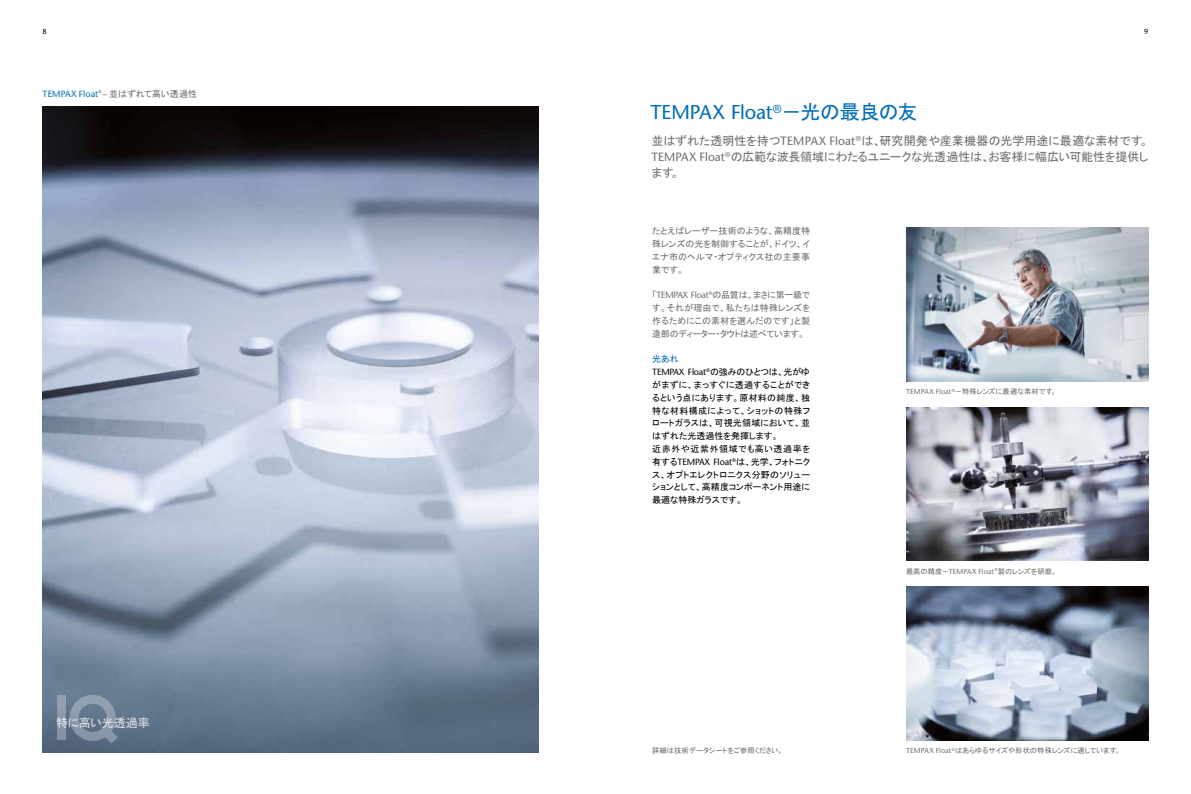
<style>
.page{position:relative;width:1191px;height:794px;background:#fff}
.page>*{position:absolute;margin:0;border:0;box-sizing:border-box;transform-origin:0 0}
.t1{font:20px "Stone Sans";letter-spacing:-.005em;color:#006eb8}
.t2{font:12px/16px "MS P Gothic";letter-spacing:-.005em;color:#706f6f;text-align:justify}
.t3{font:12px "MS P Gothic";letter-spacing:-.015em;color:#fff}
.t4{font:9px/12.8px "MS P Gothic";letter-spacing:.025em;color:#000}
.t5{font:9px/12.8px "MS P Gothic";letter-spacing:.005em;color:#706f6f;text-align:justify}
.t6{font:9px "Stone Sans";letter-spacing:.01em;color:#006eb8}
.t7{font:7.2px "MS P Gothic";letter-spacing:.01em;color:#706f6f}
.t8{font:7.2px "Stone Sans";color:#000}
.t9{font:4px "Stone Sans";color:#006eb8}
.s1{font-family:"Stone Sans"}
.s2{font-family:"MS P Gothic"}
.s3{color:#006eb8}
</style>
<div class="page">
<img style="left:43px;top:106px;width:496px;height:647px">
<img style="left:906px;top:228px;width:242px;height:154px">
<img style="left:906px;top:407px;width:242px;height:154px">
<img style="left:906px;top:586px;width:242px;height:154px">
<div style="left:57px;top:695px;width:9px;height:45px;background:#8a98aa"></div>
<svg style="left:70px;top:695px;width:48px;height:48px;background:#75869a"></svg>
<p class="t8" style="left:43px;top:27px;width:6px">8</p>
<p class="t8" style="left:1144px;top:27px;width:6px">9</p>
<p class="t6" style="left:43px;top:89px;width:57px">TEMPAX Float</p>
<p class="t9" style="left:99px;top:90px;width:5px">®</p>
<p class="t5" style="left:103px;top:88px;width:96px"><span class="s1">–</span> 並はずれて高い透過性</p>
<h2 class="t3" style="left:56px;top:717px;width:95px">特に高い光透過率</h2>
<h1 class="t1" style="left:650px;top:101px;width:268px">TEMPAX Float<sup>®</sup><span class="s2">－光の最良の友</span></h1>
<h2 class="t2" style="left:651px;top:133px;width:498px">並はずれた透明性を持つ<span class="s1">TEMPAX Float</span><sup>®</sup>は、研究開発や産業機器の光学用途に最適な素材です。<span class="s1">TEMPAX Float</span><sup>®</sup>の広範な波長領域にわたるユニークな光透過性は、お客様に幅広い可能性を提供します。</h2>
<p class="t5" style="left:652px;top:225px;width:159px">たとえばレーザー技術のような、高精度特殊レンズの光を制御することが、ドイツ、イエナ市のヘルマ・オプティクス社の主要事業です。</p>
<p class="t5" style="left:652px;top:289px;width:159px">「<span class="s1">TEMPAX Float</span><sup>®</sup>の品質は、まさに第一級です。それが理由で、私たちは特殊レンズを作るためにこの素材を選んだのです」と製造部のディーター・タウトは述べています。</p>
<p class="t4" style="left:652px;top:353px;width:159px"><span class="s3">光あれ<br></span><span class="s1">TEMPAX Float</span><sup>®</sup>の強みのひとつは、光がゆがまずに、まっすぐに透過することができるという点にあります。原材料の純度、独特な材料構成によって、ショットの特殊フロートガラスは、可視光領域において、並はずれた光透過性を発揮します。<br>近赤外や近紫外領域でも高い透過率を有する<span class="s1">TEMPAX Float</span><sup>®</sup>は、光学、フォトニクス、オプトエレクトロニクス分野のソリューションとして、高精度コンポーネント用途に最適な特殊ガラスです。</p>
<p class="t7" style="left:652px;top:747px;width:132px">詳細は技術データシートをご参照ください。</p>
<p class="t7" style="left:906px;top:388px;width:152px"><span class="s1">TEMPAX Float</span><sup>®</sup>－特殊レンズに最適な素材です。</p>
<p class="t7" style="left:906px;top:567px;width:152px">最高の精度－<span class="s1">TEMPAX Float</span><sup>®</sup>製のレンズを研磨。</p>
<p class="t7" style="left:906px;top:747px;width:216px"><span class="s1">TEMPAX Float</span><sup>®</sup>はあらゆるサイズや形状の特殊レンズに適しています。</p>
</div>
